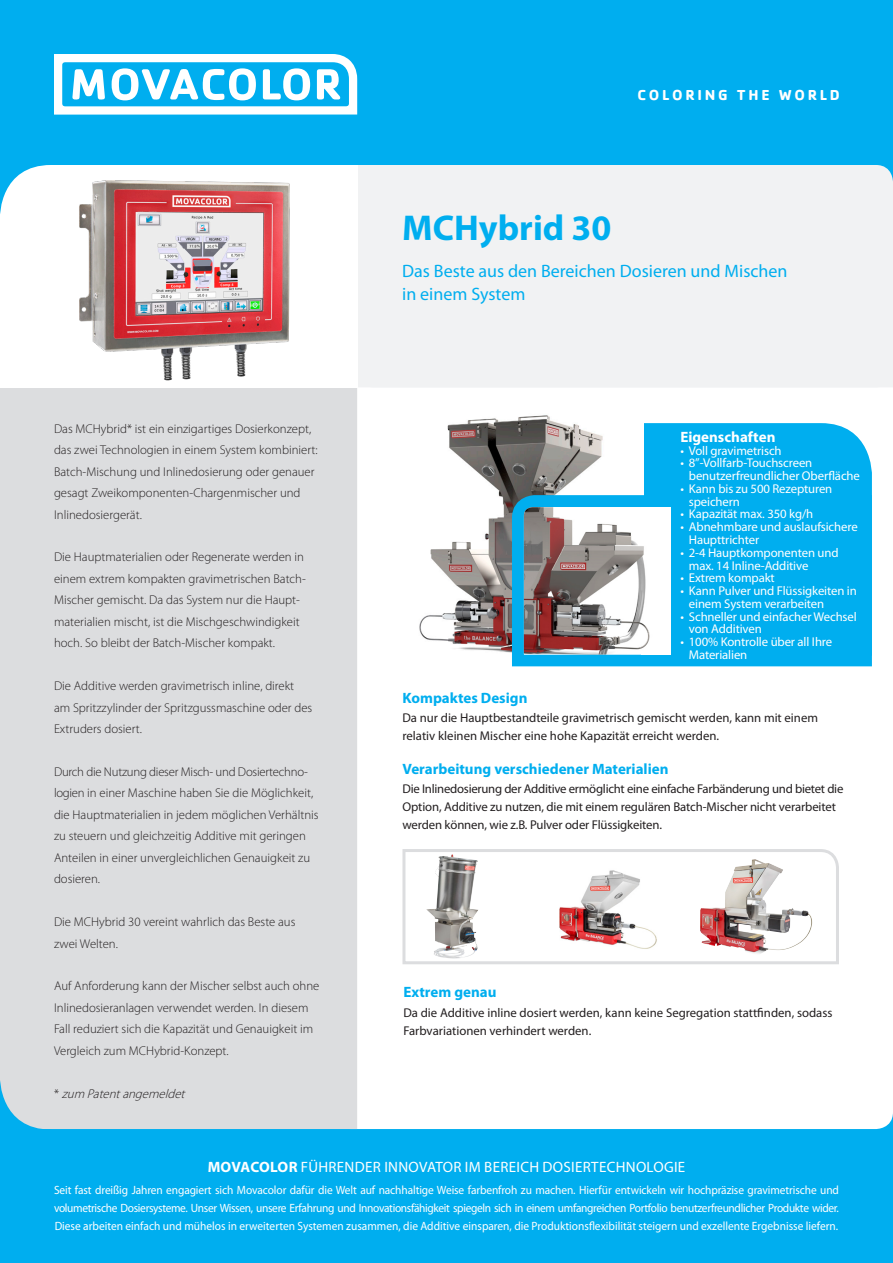
<style>
.page{position:relative;width:893px;height:1263px;background:#fff}
.page>*{position:absolute;margin:0;border:0;box-sizing:border-box;transform-origin:0 0}
.t1{font:700 36px "Myriad Pro";color:#00aeef}
.t2{font:18px "Myriad Pro";color:#00aeef}
.t3{font:700 15px "Myriad Pro";color:#00aeef}
.t4{font:15px "Myriad Pro";letter-spacing:.02em;color:#fff}
.t5{font:700 15px "Cachet Std";letter-spacing:.18em;color:#fff}
.t6{font:700 15px "Myriad Pro";color:#fff}
.t7{font:300 12.75px/21.5px "Myriad Pro";color:#231f20}
.t8{font:12.75px/18px "Myriad Pro";letter-spacing:-.01em;color:#231f20}
.t9{font:12.75px "Myriad Pro";letter-spacing:-.01em;color:#fff}
.t10{font:italic 300 12.75px "Myriad Pro";color:#231f20}
.t11{font:12px/18px "Myriad Pro";color:#fff;text-align:justify;scale:.95 1}
.s1{font-style:normal}
.s2{font-weight:700}
</style>
<div class="page">
<div style="left:0;top:0;width:893px;height:165px;background:#00aeef"></div>
<div style="left:0;top:1077px;width:893px;height:186px;background:#00aeef"></div>
<div style="left:334px;top:1055px;width:559px;height:74px;background:#fff;border-radius:17px"></div>
<div style="left:644px;top:423px;width:228px;height:66px;background:#00aeef"></div>
<div style="left:0;top:388px;width:357px;height:741px;background:#dcdddf"></div>
<div style="left:358px;top:165px;width:535px;height:222px;background:#f1f2f3"></div>
<svg style="left:0;top:1078px;width:51px;height:51px"></svg>
<img style="left:419px;top:415px;width:184px;height:237px">
<img style="left:79px;top:216px;width:211px;height:165px">
<div style="left:506px;top:489px;width:366px;height:178px;background:#00aeef"></div>
<svg style="left:0;top:54px;width:357px;height:162px"></svg>
<svg style="left:402px;top:849px;width:437px;height:116px"></svg>
<img style="left:541px;top:854px;width:127px;height:100px">
<img style="left:426px;top:854px;width:52px;height:104px">
<img style="left:700px;top:859px;width:112px;height:96px">
<img style="left:524px;top:507px;width:147px;height:147px">
<p class="t5" style="left:638px;top:85px;width:204px">COLORING THE WORLD</p>
<p class="t7" style="left:54px;top:418px;width:265px">Das MCHybrid* ist ein einzigartiges Dosierkonzept, das zwei Technologien in einem System kombiniert:<br>Batch-Mischung und Inlinedosierung oder genauer gesagt Zweikomponenten-Chargenmischer und Inlinedosiergerät.</p>
<p class="t7" style="left:54px;top:547px;width:252px">Die Hauptmaterialien oder Regenerate werden in</p>
<p class="t7" style="left:54px;top:568px;width:253px">einem extrem kompakten gravimetrischen Batch-Mischer gemischt. Da das System nur die Haupt&shy;materialien mischt, ist die Mischgeschwindigkeit hoch. So bleibt der Batch-Mischer kompakt.</p>
<p class="t7" style="left:54px;top:675px;width:260px">Die Additive werden gravimetrisch inline, direkt am Spritzzylinder der Spritzgussmaschine oder des<br>Extruders dosiert.</p>
<p class="t7" style="left:54px;top:761px;width:266px">Durch die Nutzung dieser Misch- und Dosiertechno&shy;logien in einer Maschine haben Sie die Möglichkeit, die Hauptmaterialien in jedem möglichen Verhältnis zu steuern und gleichzeitig Additive mit geringen Anteilen in einer unvergleichlichen Genauigkeit zu dosieren.</p>
<p class="t7" style="left:54px;top:911px;width:243px">Die MCHybrid 30 vereint wahrlich das Beste aus zwei Welten.</p>
<p class="t7" style="left:54px;top:976px;width:267px">Auf Anforderung kann der Mischer selbst auch ohne Inlinedosieranlagen verwendet werden. In diesem Fall reduziert sich die Kapazität und Genauigkeit im Vergleich zum MCHybrid-Konzept.</p>
<p class="t10" style="left:54px;top:1086px;width:136px"><span class="s1">*</span> zum Patentangemeldet</p>
<p class="t1" style="left:402px;top:207px;width:211px">MCHybrid 30</p>
<p class="t2" style="left:402px;top:261px;width:387px">Das Beste aus den Bereichen Dosieren und Mischen</p>
<p class="t2" style="left:402px;top:284px;width:125px">in einem System</p>
<p class="t3" style="left:402px;top:690px;width:126px">Kompaktes Design</p>
<p class="t6" style="left:680px;top:428px;width:97px">Eigenschaften</p>
<p class="t9" style="left:680px;top:443px;width:103px">• Voll gravimetrisch</p>
<p class="t9" style="left:680px;top:456px;width:133px">• 8”-Vollfarb-Touchscreen</p>
<p class="t9" style="left:689px;top:469px;width:173px">benutzerfreundlicher Oberfläche</p>
<p class="t9" style="left:680px;top:482px;width:153px">• Kann bis zu 500 Rezepturen</p>
<p class="t9" style="left:689px;top:494px;width:53px">speichern</p>
<p class="t9" style="left:680px;top:507px;width:134px">• Kapazität max. 350 kg/h</p>
<p class="t9" style="left:680px;top:520px;width:179px">• Abnehmbare und auslaufsichere</p>
<p class="t9" style="left:689px;top:533px;width:72px">Haupttrichter</p>
<p class="t9" style="left:680px;top:545px;width:160px">• 2-4 Hauptkomponenten und</p>
<p class="t9" style="left:689px;top:558px;width:121px">max. 14 Inline-Additive</p>
<p class="t9" style="left:680px;top:571px;width:96px">• Extrem kompakt</p>
<p class="t9" style="left:680px;top:584px;width:178px">• Kann Pulver und Flüssigkeiten in</p>
<p class="t9" style="left:689px;top:596px;width:137px">einem System verarbeiten</p>
<p class="t9" style="left:680px;top:609px;width:178px">• Schneller und einfacher Wechsel</p>
<p class="t9" style="left:689px;top:622px;width:74px">von Additiven</p>
<p class="t9" style="left:680px;top:635px;width:153px">• 100% Kontrolle über all Ihre</p>
<p class="t9" style="left:689px;top:647px;width:60px">Materialien</p>
<p class="t8" style="left:402px;top:709px;width:417px">Da nur die Hauptbestandteile gravimetrisch gemischt werden, kann mit einem relativ kleinen Mischer eine hohe Kapazität erreicht werden.</p>
<p class="t3" style="left:402px;top:761px;width:268px">Verarbeitung verschiedener Materialien</p>
<p class="t8" style="left:402px;top:780px;width:442px">Die Inlinedosierung der Additive ermöglicht eine einfache Farbänderung und bietet die<br>Option, Additive zu nutzen, die mit einem regulären Batch-Mischer nicht verarbeitet werden können, wie z.B. Pulver oder Flüssigkeiten.</p>
<p class="t3" style="left:403px;top:984px;width:95px">Extrem genau</p>
<p class="t8" style="left:403px;top:1003px;width:431px">Da die Additive inline dosiert werden, kann keine Segregation stattfinden, sodass<br>Farbvariationen verhindert werden.</p>
<p class="t4" style="left:208px;top:1158px;width:479px"><span class="s2">MOVACOLOR</span> FÜHRENDER INNOVATOR IM BEREICH DOSIERTECHNOLOGIE</p>
<p class="t11" style="left:54px;top:1181px;width:828px">Seit fast dreißig Jahren engagiert sich Movacolor dafür die Welt auf nachhaltige Weise farbenfroh zu machen. Hierfür entwickeln wir hochpräzise gravimetrische und volumetrische Dosiersysteme. Unser Wissen, unsere Erfahrung und Innovationsfähigkeit spiegeln sich in einem umfangreichen Portfolio benutzerfreundlicher Produkte wider.<br>Diese arbeiten einfach und mühelos in erweiterten Systemen zusammen, die Additive einsparen, die Produktionsflexibilität steigern und exzellente Ergebnisse liefern.</p>
</div>
